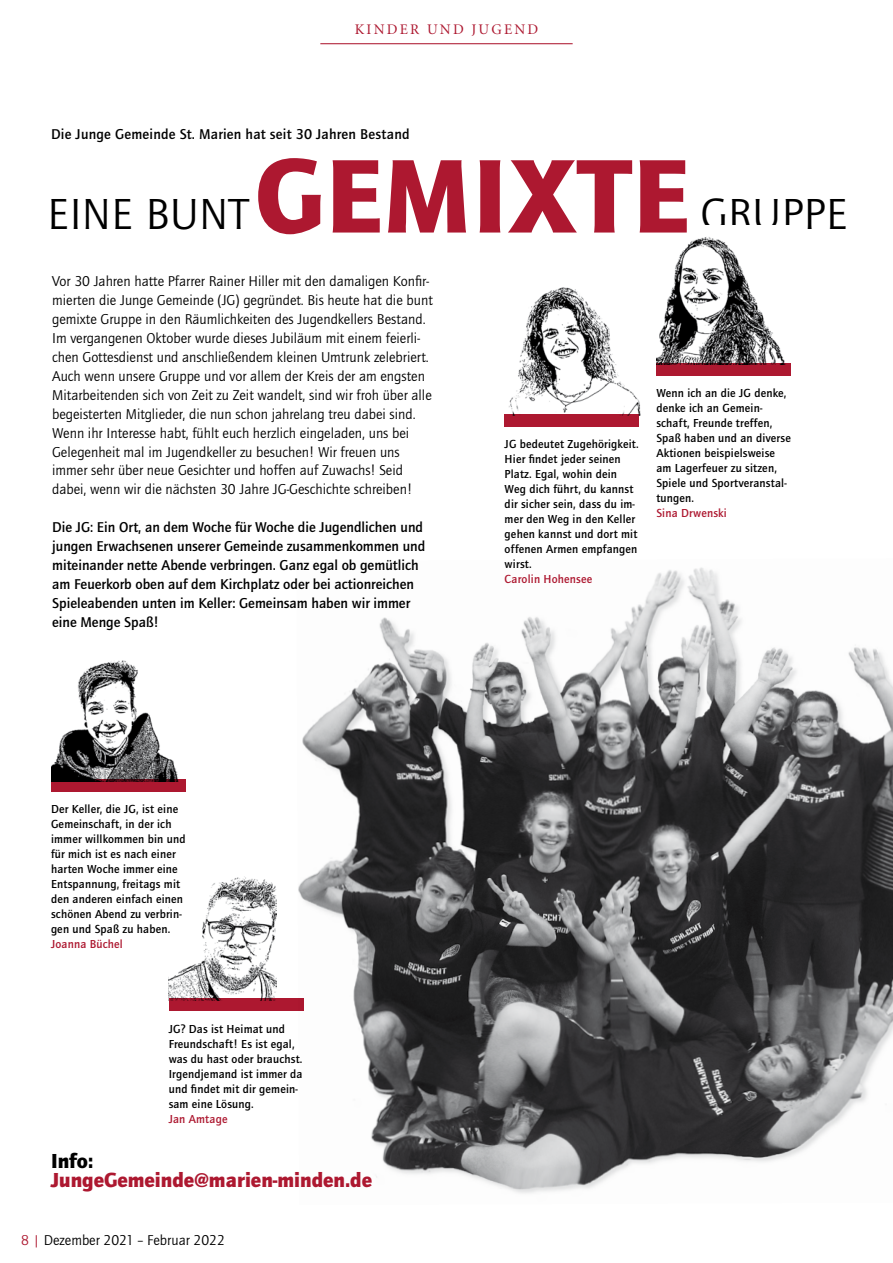
<style>
.page{position:relative;width:893px;height:1263px;background:#fff}
.page>*{position:absolute;margin:0;border:0;box-sizing:border-box;transform-origin:0 0}
.t1{font:900 108.3px "Quay Itc T";letter-spacing:.015em;color:#ad1830}
.t2{font:45px "Quay Itc T";color:#000}
.t3{font:900 21px "Quay Itc T";color:#ad1830}
.t4{font:900 21px "Quay Itc T";color:#000}
.t5{font:14.7px/18.9px "Quay Itc T";color:#000}
.t6{font:700 14.7px/18.9px "Quay Itc T";color:#000}
.t7{font:14.7px "Minion";letter-spacing:.15em;color:#ad1830}
.t8{font:700 12px/15px "Quay Itc T";letter-spacing:.015em;color:#000}
.t9{font:700 12px "Quay Itc T";letter-spacing:.015em;color:#ad1830}
.s1{color:#ad1830}
</style>
<div class="page">
<hr style="left:320px;top:43px;width:253px;height:1px;background:#ad1830">
<img style="left:169px;top:876px;width:107px;height:123px">
<img style="left:296px;top:567px;width:597px;height:627px">
<div style="left:169px;top:999px;width:134px;height:12px;background:#ad1830"></div>
<img style="left:508px;top:287px;width:133px;height:129px">
<div style="left:505px;top:414px;width:134px;height:12px;background:#ad1830"></div>
<img style="left:51px;top:660px;width:127px;height:119px">
<svg style="left:51px;top:779px;width:135px;height:12px;background:#8d1327"></svg>
<img style="left:656px;top:237px;width:129px;height:126px">
<div style="left:656px;top:363px;width:135px;height:12px;background:#ad1830"></div>
<img style="left:890px;top:567px;width:3px;height:110px">
<p class="t7" style="left:355px;top:22px;width:182px">KIND ER UND JUG END</p>
<p class="t6" style="left:51px;top:124px;width:360px">Die Junge Gemeinde St. Marien hat seit 30 Jahren Bestand</p>
<h1 class="t1" style="left:255px;top:133px;width:435px">gemixte</h1>
<h2 class="t2" style="left:47px;top:188px;width:43px">Eine</h2>
<h2 class="t2" style="left:146px;top:188px;width:26px">bunt</h2>
<h2 class="t2" style="left:700px;top:188px;width:52px">Gruppe</h2>
<p class="t5" style="left:52px;top:272px;width:382px">Vor 30 Jahren hatte Pfarrer Rainer Hiller mit den damaligen Konfir&shy;mierten die Junge Gemeinde (JG) gegründet. Bis heute hat die bunt gemixte Gruppe in den Räumlichkeiten des Jugendkellers Bestand.<br>Im vergangenen Oktober wurde dieses Jubiläum mit einem feierli&shy;chen Gottesdienst und anschließendem kleinen Umtrunk zelebriert.<br>Auch wenn unsere Gruppe und vor allem der Kreis der am engsten Mitarbeitenden sich von Zeit zu Zeit wandelt, sind wir froh über alle begeisterten Mitglieder, die nun schon jahrelang treu dabei sind.<br>Wenn ihr Interesse habt, fühlt euch herzlich eingeladen, uns bei Gelegenheit mal im Jugendkeller zu besuchen! Wir freuen uns immer sehr über neue Gesichter und hoffen auf Zuwachs! Seid dabei, wenn wir die nächsten 30 Jahre JG-Geschichte schreiben!</p>
<p class="t6" style="left:52px;top:518px;width:375px">Die JG: Ein Ort, an dem Woche für Woche die Jugendlichen und jungen Erwachsenen unserer Gemeinde zusammenkommen und miteinander nette Abende verbringen. Ganz egal ob gemütlich am Feuerkorb oben auf dem Kirchplatz oder bei actionreichen Spieleabenden unten im Keller: Gemeinsam haben wir immer eine Menge Spaß!</p>
<p class="t8" style="left:51px;top:802px;width:136px">Der Keller, die JG, ist eine<br>Gemeinschaft, in der ich immer willkommen bin und für mich ist es nach einer harten Woche immer eine<br>Entspannung, freitags mit den anderen einfach einen schönen Abend zu verbrin&shy;gen und Spaß zu haben.</p>
<p class="t9" style="left:51px;top:937px;width:73px">Joanna Büchel</p>
<p class="t8" style="left:169px;top:1021px;width:135px">JG? Das ist Heimat und<br>Freundschaft! Es ist egal, was du hast oder brauchst.<br>I rgendjemand ist immer da und findet mit dir gemein&shy;sam eine Lösung.</p>
<p class="t9" style="left:169px;top:1112px;width:60px">Jan Amtage</p>
<h3 class="t4" style="left:51px;top:1149px;width:44px">Info:</h3>
<h3 class="t3" style="left:51px;top:1168px;width:323px">JungeGemeinde@marien-minden.de</h3>
<p class="t5" style="left:21px;top:1230px;width:205px"><span class="s1">8 |</span> Dezember 2021 – Februar 2022</p>
<p class="t8" style="left:505px;top:436px;width:136px">JG bedeutet Zugehörigkeit.<br>Hier findet jeder seinen<br>Platz. Egal, wohin dein<br>Weg dich führt, du kannst dir sicher sein, dass du im&shy;mer den Weg in den Keller gehen kannst und dort mit offenen Armen empfangen wirst.</p>
<p class="t9" style="left:505px;top:572px;width:89px">Carolin Hohensee</p>
<p class="t8" style="left:656px;top:385px;width:136px">Wenn ich an die JG denke, denke ich an Gemein&shy;schaft, Freunde treffen,<br>Spaß haben und an diverse<br>Aktionen beispielsweise am Lagerfeuer zu sitzen,<br>Spiele und Sportveranstal&shy;tungen.</p>
<p class="t9" style="left:656px;top:506px;width:72px">Sina Drwenski</p>
</div>
